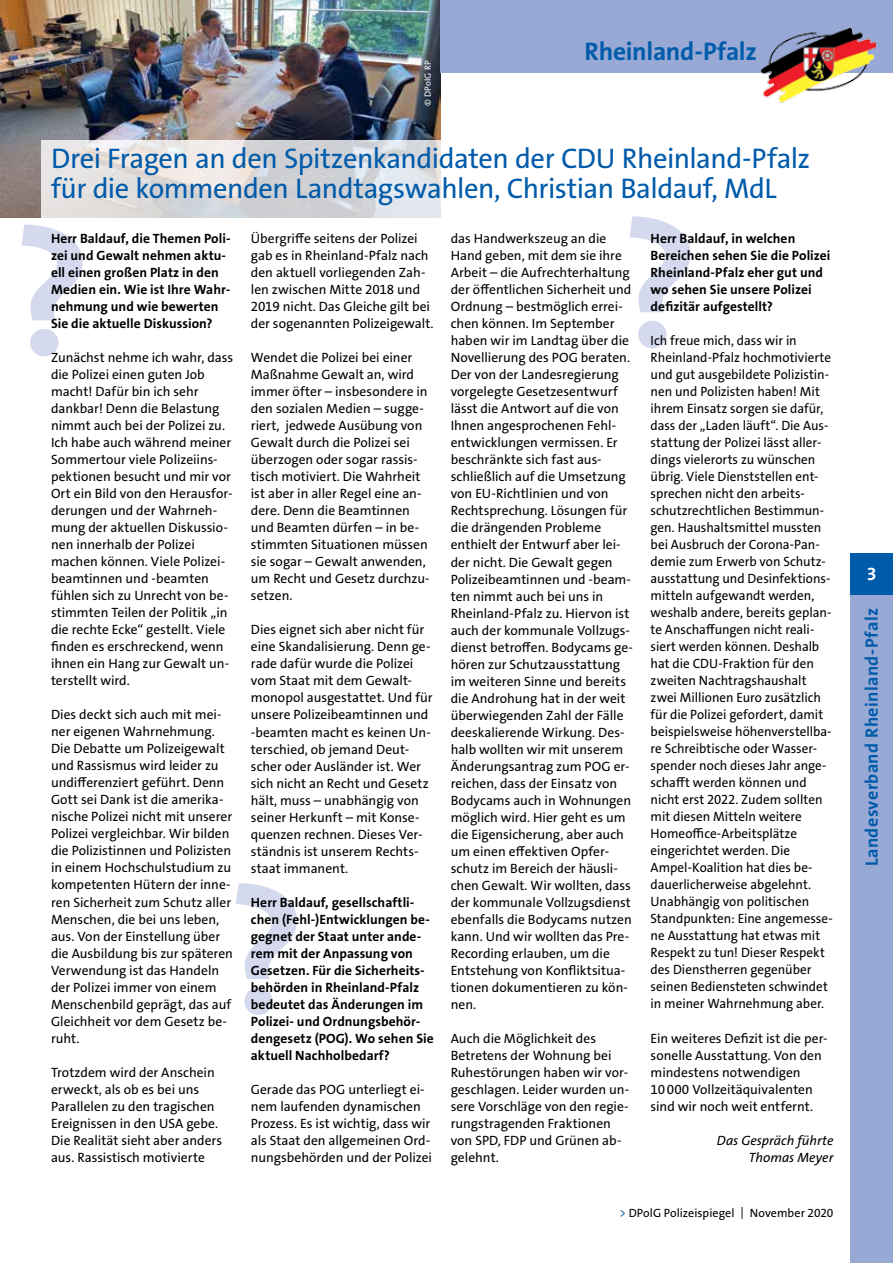
<style>
.page{position:relative;width:893px;height:1263px;background:#fff}
.page>*{position:absolute;margin:0;border:0;box-sizing:border-box;transform-origin:0 0}
.t1{font:700 181.2px "The Sans Os F";color:#d4d9ee}
.t2{font:28.5px/30px "The Sans Os F";letter-spacing:-.015em;color:#005baa}
.t3{font:700 25.5px "The Sans Os F";letter-spacing:-.01em;color:#005baa}
.t4{font:700 18px "The Sans Os F";letter-spacing:.02em;color:#005baa}
.t5{font:700 18px "The Sans Os F";color:#fff}
.t6{font:13.5px/17px "The Sans Os F";color:#000}
.t7{font:700 13.5px/17px "The Sans Os F";letter-spacing:.005em;color:#000}
.t8{font:italic 13.5px/17px "The Sans Os F";color:#000;text-align:right}
.t9{font:12px "The Sans Os F";color:#000}
.t10{font:9px "The Sans Os F";letter-spacing:.015em;color:#fff}
.s1{color:#005baa}
</style>
<div class="page">
<img style="left:0;top:0;width:440px;height:217px">
<svg style="left:42px;top:141px;width:399px;height:77px;background:#dddcdd"></svg>
<div style="left:850px;top:553px;width:43px;height:42px;background:#005baa"></div>
<div style="left:850px;top:595px;width:43px;height:668px;background:#98a9d6"></div>
<div style="left:440px;top:0;width:453px;height:72px;background:#98a9d6"></div>
<img style="left:761px;top:28px;width:114px;height:75px">
<p class="t10" style="left:422px;top:106px;width:47px;rotate:-90deg">© DPolG RP</p>
<h3 class="t3" style="left:584px;top:35px;width:174px">Rheinland-Pfalz</h3>
<h2 class="t2" style="left:51px;top:144px;width:761px">Drei Fragen an den Spitzenkandidaten der CDU Rheinland-Pfalz für die kommenden Landtagswahlen, Christian Baldauf, MdL</h2>
<p class="t7" style="left:51px;top:230px;width:181px">Herr Baldauf, die Themen Poli&shy;zei und Gewalt nehmen aktu&shy;ell einen großen Platz in den<br>Medien ein. Wie ist Ihre Wahr&shy;nehmung und wie bewerten<br>Sie die aktuelle Diskussion?</p>
<p class="t6" style="left:51px;top:349px;width:184px">Zunächst nehme ich wahr, dass die Polizei einen guten Job macht! Dafür bin ich sehr dankbar! Denn die Belastung nimmt auch bei der Polizei zu.<br>Ich habe auch während meiner<br>Sommertour viele Polizeiins&shy;pektionen besucht und mir vor<br>Ort ein Bild von den Herausfor&shy;derungen und der Wahrneh&shy;mung der aktuellen Diskussio&shy;nen innerhalb der Polizei machen können. Viele Polizei&shy;beamtinnen und -beamten fühlen sich zu Unrecht von be&shy;stimmten Teilen der Politik „in die rechte Ecke“ gestellt. Viele finden es erschreckend, wenn ihnen ein Hang zur Gewalt un&shy;terstellt wird.</p>
<p class="t6" style="left:51px;top:706px;width:183px">Dies deckt sich auch mit mei&shy;ner eigenen Wahrnehmung.<br>Die Debatte um Polizeigewalt und Rassismus wird leider zu undifferenziert geführt. Denn<br>Gott sei Dank ist die amerika&shy;nische Polizei nicht mit unserer<br>Polizei vergleichbar. Wir bilden die Polizistinnen und Polizisten in einem Hochschulstudium zu kompetenten Hütern der inne&shy;ren Sicherheit zum Schutz aller<br>Menschen, die bei uns leben, aus. Von der Einstellung über die Ausbildung bis zur späteren<br>Verwendung ist das Handeln der Polizei immer von einem<br>Menschenbild geprägt, das auf<br>Gleichheit vor dem Gesetz be&shy;ruht.</p>
<p class="t6" style="left:51px;top:1064px;width:173px">Trotzdem wird der Anschein erweckt, als ob es bei uns<br>Parallelen zu den tragischen<br>Ereignissen in den USA gebe.<br>Die Realität sieht aber anders aus. Rassistisch motivierte</p>
<h1 class="t1" style="left:617px;top:169px;width:83px">?</h1>
<h1 class="t1" style="left:9px;top:177px;width:83px">?</h1>
<p class="t6" style="left:251px;top:230px;width:184px">Übergriffe seitens der Polizei gab es in Rheinland-Pfalz nach den aktuell vorliegenden Zah&shy;len zwischen Mitte 2018 und<br>2019 nicht. Das Gleiche gilt bei der sogenannten Polizeigewalt.</p>
<p class="t6" style="left:251px;top:349px;width:180px">Wendet die Polizei bei einer<br>Maßnahme Gewalt an, wird immer öfter – insbesondere in den sozialen Medien – sugge&shy;riert, jedwede Ausübung von<br>Gewalt durch die Polizei sei überzogen oder sogar rassis&shy;tisch motiviert. Die Wahrheit ist aber in aller Regel eine an&shy;dere. Denn die Beamtinnen und Beamten dürfen – in be&shy;stimmten Situationen müssen sie sogar – Gewalt anwenden, um Recht und Gesetz durchzu&shy;setzen.</p>
<p class="t6" style="left:251px;top:621px;width:183px">Dies eignet sich aber nicht für eine Skandalisierung. Denn ge&shy;rade dafür wurde die Polizei vom Staat mit dem Gewalt&shy;monopol ausgestattet. Und für unsere Polizeibeamtinnen und -beamten macht es keinen Un&shy;terschied, ob jemand Deut&shy;scher oder Ausländer ist. Wer sich nicht an Recht und Gesetz hält, muss – unabhängig von seiner Herkunft – mit Konse&shy;quenzen rechnen. Dieses Ver&shy;ständnis ist unserem Rechts&shy;staat immanent.</p>
<p class="t7" style="left:251px;top:894px;width:184px">Herr Baldauf, gesellschaftli&shy;chen (Fehl-)Entwicklungen be&shy;gegnet der Staat unter ande&shy;rem mit der Anpassung von<br>Gesetzen. Für die Sicherheits&shy;behörden in Rheinland-Pfalz bedeutet das Änderungen im<br>Polizei- und Ordnungsbehör&shy;dengesetz (POG). Wo sehen Sie aktuell Nachholbedarf?</p>
<p class="t6" style="left:251px;top:1081px;width:183px">Gerade das POG unterliegt ei&shy;nem laufenden dynamischen<br>Prozess. Es ist wichtig, dass wir als Staat den allgemeinen Ord&shy;nungsbehörden und der Polizei</p>
<p class="t6" style="left:451px;top:230px;width:184px">das Handwerkszeug an die<br>Hand geben, mit dem sie ihre<br>Arbeit – die Aufrechterhaltung der öffentlichen Sicherheit und<br>Ordnung – bestmöglich errei&shy;chen können. Im September haben wir im Landtag über die<br>Novellierung des POG beraten.<br>Der von der Landesregierung vorgelegte Gesetzesentwurf lässt die Antwort auf die von<br>Ihnen angesprochenen Fehl&shy;entwicklungen vermissen. Er beschränkte sich fast aus&shy;schließlich auf die Umsetzung von EU-Richtlinien und von<br>Rechtsprechung. Lösungen für die drängenden Probleme enthielt der Entwurf aber lei&shy;der nicht. Die Gewalt gegen<br>Polizeibeamtinnen und -beam&shy;ten nimmt auch bei uns in<br>Rheinland-Pfalz zu. Hiervon ist auch der kommunale Vollzugs&shy;dienst betroffen. Bodycams ge&shy;hören zur Schutzausstattung im weiteren Sinne und bereits die Androhung hat in der weit überwiegenden Zahl der Fälle deeskalierende Wirkung. Des&shy;halb wollten wir mit unserem<br>Änderungsantrag zum POG er&shy;reichen, dass der Einsatz von<br>Bodycams auch in Wohnungen möglich wird. Hier geht es um die Eigensicherung, aber auch um einen effektiven Opfer&shy;schutz im Bereich der häusli&shy;chen Gewalt. Wir wollten, dass der kommunale Vollzugsdienst ebenfalls die Bodycams nutzen kann. Und wir wollten das Pre-<br>Recording erlauben, um die<br>Entstehung von Konfliktsitua&shy;tionen dokumentieren zu kön&shy;nen.</p>
<p class="t6" style="left:451px;top:1030px;width:180px">Auch die Möglichkeit des<br>Betretens der Wohnung bei<br>Ruhestörungen haben wir vor&shy;geschlagen. Leider wurden un&shy;sere Vorschläge von den regie&shy;rungstragenden Fraktionen von SPD, FDP und Grünen ab&shy;gelehnt.</p>
<p class="t7" style="left:651px;top:230px;width:181px">Herr Baldauf, in welchen<br>Bereichen sehen Sie die Polizei<br>Rheinland-Pfalz eher gut und wo sehen Sie unsere Polizei defizitär aufgestellt?</p>
<p class="t6" style="left:651px;top:332px;width:184px">Ich freue mich, dass wir in<br>Rheinland-Pfalz hochmotivierte und gut ausgebildete Polizistin&shy;nen und Polizisten haben! Mit ihrem Einsatz sorgen sie dafür, dass der „Laden läuft“. Die Aus&shy;stattung der Polizei lässt aller&shy;dings vielerorts zu wünschen übrig. Viele Dienststellen ent&shy;sprechen nicht den arbeits&shy;schutzrechtlichen Bestimmun&shy;gen. Haushaltsmittel mussten bei Ausbruch der Corona-Pan&shy;demie zum Erwerb von Schutz&shy;ausstattung und Desinfektions&shy;mitteln aufgewandt werden, weshalb andere, bereits geplan&shy;te Anschaffungen nicht reali&shy;siert werden können. Deshalb hat die CDU-Fraktion für den zweiten Nachtragshaushalt zwei Millionen Euro zusätzlich für die Polizei gefordert, damit beispielsweise höhenverstellba&shy;re Schreibtische oder Wasser&shy;spender noch dieses Jahr ange&shy;schafft werden können und nicht erst 2022. Zudem sollten mit diesen Mitteln weitere<br>Homeoffice-Arbeitsplätze eingerichtet werden. Die<br>Ampel-Koalition hat dies be&shy;dauerlicherweise abgelehnt.<br>Unabhängig von politischen<br>Standpunkten: Eine angemesse&shy;ne Ausstattung hat etwas mit<br>Respekt zu tun! Dieser Respekt des Dienstherren gegenüber seinen Bediensteten schwindet in meiner Wahrnehmung aber.</p>
<p class="t6" style="left:651px;top:1029px;width:179px">Ein weiteres Defizit ist die per&shy;sonelle Ausstattung. Von den mindestens notwendigen<br>10000 Vollzeitäquivalenten sind wir noch weit entfernt.</p>
<p class="t8" style="left:717px;top:1132px;width:118px">Das Gespräch führte<br>Thomas Meyer</p>
<h1 class="t1" style="left:224px;top:835px;width:83px">?</h1>
<p class="t9" style="left:619px;top:1205px;width:215px"><span class="s1">&gt;</span> DPolG Polizeispiegel | November 2020</p>
<h3 class="t5" style="left:867px;top:562px;width:11px">3</h3>
<h3 class="t4" style="left:860px;top:866px;width:260px;rotate:-90deg">Landesverband Rheinland-Pfalz</h3>
</div>
